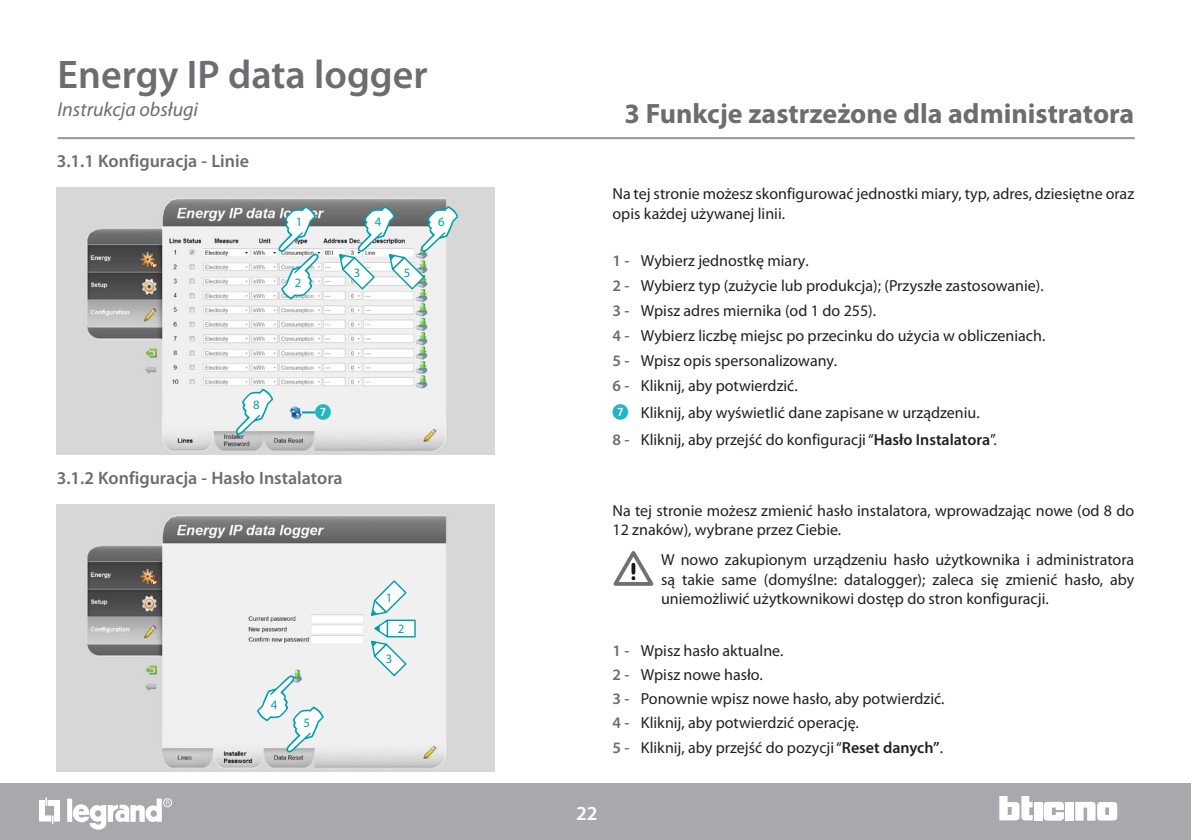
<style>
.page{position:relative;width:1191px;height:840px;background:#fff}
.page>*{position:absolute;margin:0;border:0;box-sizing:border-box;transform-origin:0 0}
.t1{font:600 40px "Myriad Pro";color:#6c6d70}
.t2{font:700 28px "Myriad Pro";color:#6c6d70}
.t3{font:italic 20px "Myriad Pro";color:#6c6d70}
.t4{font:600 20px "Myriad Pro";color:#fff}
.t5{font:600 18px "Myriad Pro";color:#6c6d70}
.t6{font:16px/24.8px "Myriad Pro";color:#231f20}
.t7{font:16px "European Pi One";color:#21b6c4}
.t8{font:12.8px "Myriad Pro";color:#00a0b0}
.s1{font-weight:600;color:#6c6d70}
.s2{font-weight:600}
.s3{font-family:"European Pi One";color:#21b6c4}
</style>
<div class="page">
<hr style="left:58px;top:137px;width:1076px;height:2px;background:#939598">
<div style="left:0;top:783px;width:1191px;height:56px;background:#a8a9ad"></div>
<div style="left:1034px;top:801px;width:8px;height:18px;background:#fff"></div>
<div style="left:1065px;top:801px;width:8px;height:18px;background:#fff"></div>
<svg style="left:1075px;top:801px;width:42px;height:19px"></svg>
<svg style="left:999px;top:796px;width:33px;height:23px"></svg>
<svg style="left:1043px;top:801px;width:20px;height:18px"></svg>
<div style="left:67px;top:798px;width:5px;height:23px;background:#fff"></div>
<svg style="left:39px;top:797px;width:21px;height:26px"></svg>
<div style="left:163px;top:798px;width:9px;height:8px;border:1px solid #fff;border-radius:50%"></div>
<svg style="left:72px;top:798px;width:98px;height:32px"></svg>
<svg style="left:613px;top:551px;width:41px;height:35px"></svg>
<img style="left:57px;top:187px;width:438px;height:267px">
<svg style="left:236px;top:388px;width:37px;height:46px"></svg>
<svg style="left:279px;top:206px;width:39px;height:93px"></svg>
<svg style="left:338px;top:206px;width:120px;height:85px"></svg>
<svg style="left:302px;top:411px;width:16px;height:2px"></svg>
<div style="left:319px;top:406px;width:8px;height:11px;background:#fff"></div>
<img style="left:57px;top:504px;width:438px;height:267px">
<div style="left:387px;top:620px;width:28px;height:16px;background:#fff"></div>
<div style="left:386px;top:619px;width:30px;height:18px;border:1px solid #00a0b0"></div>
<svg style="left:370px;top:578px;width:38px;height:99px"></svg>
<svg style="left:257px;top:675px;width:66px;height:76px"></svg>
<h1 class="t1" style="left:58px;top:49px;width:371px">Energy IP data logger</h1>
<p class="t3" style="left:58px;top:96px;width:142px">Instrukcja obsługi</p>
<p class="t5" style="left:57px;top:149px;width:194px">3.1.1 Konfiguracja - Linie</p>
<p class="t8" style="left:296px;top:214px;width:8px">1</p>
<p class="t8" style="left:295px;top:275px;width:8px">2</p>
<p class="t8" style="left:375px;top:214px;width:8px">4</p>
<p class="t8" style="left:438px;top:214px;width:8px">6</p>
<p class="t8" style="left:354px;top:264px;width:8px">3</p>
<p class="t8" style="left:404px;top:264px;width:8px">5</p>
<p class="t8" style="left:253px;top:396px;width:8px">8</p>
<p class="t7" style="left:315px;top:403px;width:17px">7</p>
<p class="t5" style="left:57px;top:466px;width:287px">3.1.2 Konfiguracja - Hasło Instalatora</p>
<p class="t8" style="left:271px;top:696px;width:8px">4</p>
<p class="t8" style="left:303px;top:713px;width:8px">5</p>
<p class="t8" style="left:386px;top:589px;width:8px">1</p>
<p class="t8" style="left:398px;top:620px;width:8px">2</p>
<p class="t8" style="left:386px;top:650px;width:8px">3</p>
<h2 class="t2" style="left:624px;top:95px;width:511px">3 Funkcje zastrzeżone dla administratora</h2>
<p class="t6" style="left:612px;top:184px;width:523px;line-height:19.2px">Na tej stronie możesz skonfigurować jednostki miary, typ, adres, dziesiętne oraz opis każdej używanej linii.</p>
<p class="t6" style="left:612px;top:248px;width:434px"><span class="s1">1 -</span> Wybierz jednostkę miary.<br><span class="s1">2 -</span> Wybierz typ (zużycie lub produkcja); (Przyszłe zastosowanie).<br><span class="s1">3 -</span> Wpisz adres miernika (od 1 do 255).<br><span class="s1">4 -</span> Wybierz liczbę miejsc po przecinku do użycia w obliczeniach.<br><span class="s1">5 -</span> Wpisz opis spersonalizowany.<br><span class="s1">6 -</span> Kliknij, aby potwierdzić.</p>
<p class="t6" style="left:612px;top:427px;width:386px"><span class="s1">8 -</span> Kliknij, aby przejść do konfiguracji “<span class="s2">Hasło Instalatora</span>”.</p>
<p class="t6" style="left:612px;top:399px;width:369px"><span class="s3">7</span> Kliknij, aby wyświetlić dane zapisane w urządzeniu.</p>
<p class="t6" style="left:612px;top:500px;width:523px;line-height:19.2px">Na tej stronie możesz zmienić hasło instalatora, wprowadzając nowe (od 8 do<br>12 znaków), wybrane przez Ciebie.</p>
<p class="t6" style="left:661px;top:550px;width:475px;line-height:19.2px;text-align:justify">W nowo zakupionym urządzeniu hasło użytkownika i administratora są takie same (domyślne: datalogger); zaleca się zmienić hasło, aby uniemożliwić użytkownikowi dostęp do stron konfiguracji.</p>
<p class="t6" style="left:612px;top:638px;width:333px;line-height:24.2px"><span class="s1">1 -</span> Wpisz hasło aktualne.<br><span class="s1">2 -</span> Wpisz nowe hasło.<br><span class="s1">3 -</span> Ponownie wpisz nowe hasło, aby potwierdzić.<br><span class="s1">4 -</span> Kliknij, aby potwierdzić operację.<br><span class="s1">5 -</span> Kliknij, aby przejść do pozycji “<span class="s2">Reset danych”</span>.</p>
<p class="t4" style="left:576px;top:800px;width:23px">22</p>
</div>
